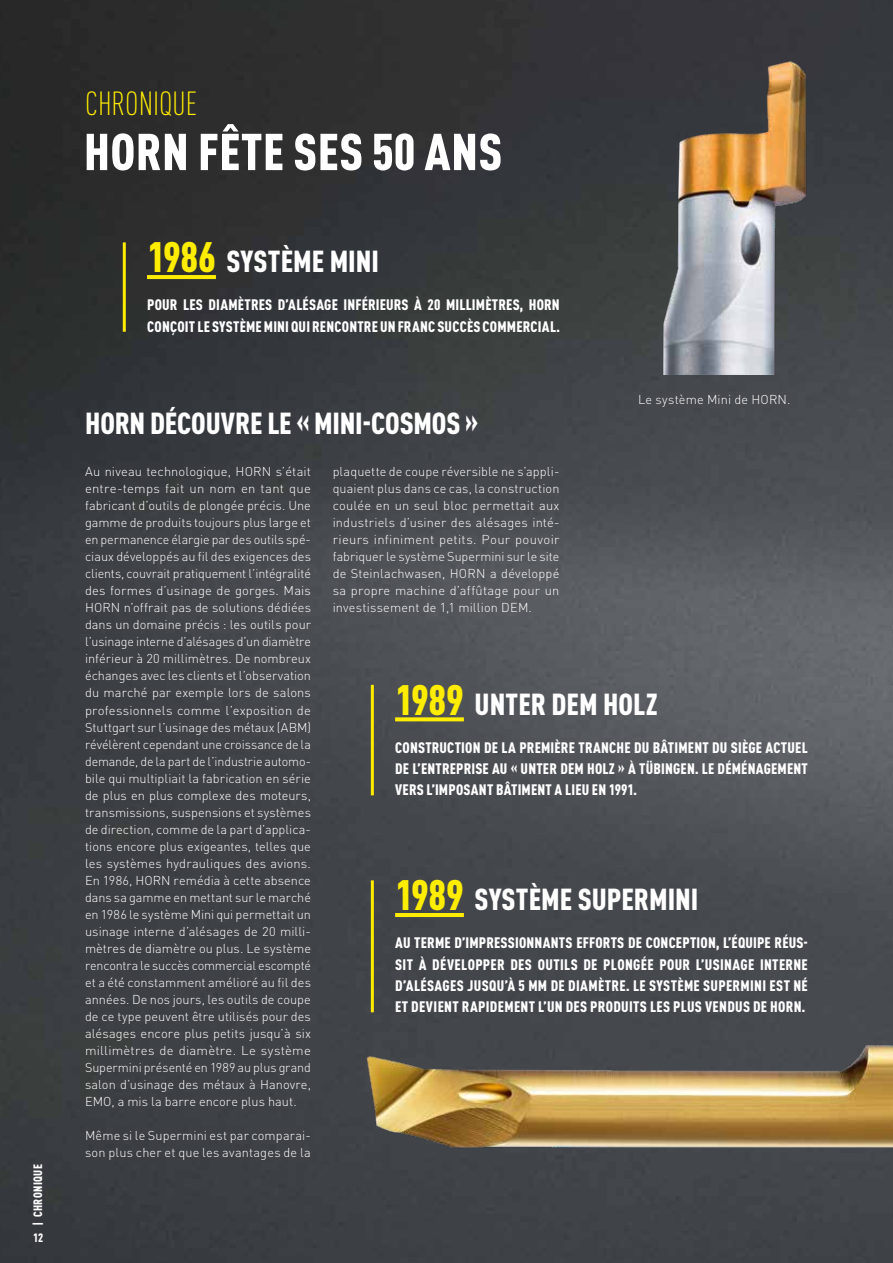
<style>
.page{position:relative;width:893px;height:1263px;background:#fff}
.page>*{position:absolute;margin:0;border:0;box-sizing:border-box;transform-origin:0 0}
.t1{font:900 condensed 51px "DINOT";letter-spacing:.01em;color:#fff}
.t2{font:300 condensed 33px "DINOT";color:#ffed00}
.t3{font:900 condensed 30px "DINOT";color:#fff}
.t4{font:900 condensed 15px/21.3px "DINOT";letter-spacing:.015em;color:#fff;text-align:justify}
.t5{font:300 12.75px/17px "DINOT";letter-spacing:.015em;color:#fff;text-align:justify}
.t6{font:900 condensed 12px "DINOT";letter-spacing:.03em;color:#fff}
.s1{font-size:42px;color:#ffed00}
</style>
<div class="page">
<img style="left:0;top:0;width:893px;height:1263px">
<hr style="left:147px;top:275px;width:69px;height:4px;background:#ffed00">
<hr style="left:123px;top:242px;width:3px;height:90px;background:#ffed00">
<svg style="left:395px;top:717px;width:69px;height:4px"></svg>
<hr style="left:371px;top:685px;width:3px;height:110px;background:#ffed00">
<hr style="left:395px;top:913px;width:69px;height:4px;background:#ffed00">
<hr style="left:371px;top:880px;width:3px;height:132px;background:#ffed00">
<img style="left:366px;top:992px;width:527px;height:227px">
<img style="left:655px;top:13px;width:238px;height:361px">
<p class="t6" style="left:29px;top:1226px;width:63px;rotate:-90deg">| CHRONIQUE</p>
<p class="t6" style="left:33px;top:1228px;width:12px">12</p>
<h2 class="t2" style="left:85px;top:81px;width:114px">CHRONIQUE</h2>
<h1 class="t1" style="left:84px;top:113px;width:420px">HORN FÊTE SES 50 ANS</h1>
<h3 class="t3" style="left:147px;top:239px;width:233px"><span class="s1">1986</span> SYSTÈME MINI</h3>
<p class="t4" style="left:147px;top:293px;width:414px">POUR LES DIAMÈTRES D’ALÉSAGE INFÉRIEURS À 20 MILLIMÈTRES, HORN<br>CONÇOIT LE SYSTÈME MINI QUI RENCONTRE UN FRANC SUCCÈS COMMERCIAL.</p>
<h3 class="t3" style="left:85px;top:400px;width:394px">HORN DÉCOUVRE LE « MINI-COSMOS »</h3>
<p class="t5" style="left:638px;top:390px;width:154px">Le système Mini de HORN.</p>
<p class="t5" style="left:85px;top:462px;width:227px">Au niveau technologique, HORN s’était entre-temps fait un nom en tant que fabricant d’outils de plongée précis. Une gamme de produits toujours plus large et en permanence élargie par des outils spé&shy;ciaux développés au fil des exigences des clients, couvrait pratiquement l’intégralité des formes d’usinage de gorges. Mais HORN n’offrait pas de solutions dédiées dans un domaine précis : les outils pour l’usinage interne d’alésages d’un diamètre inférieur à 20 millimètres. De nombreux échanges avec les clients et l’observation du marché par exemple lors de salons professionnels comme l’exposition de Stuttgart sur l’usinage des métaux (ABM) révélèrent cependant une croissance de la demande, de la part de l’industrie automo&shy;bile qui multipliait la fabrication en série de plus en plus complexe des moteurs, transmissions, suspensions et systèmes de direction, comme de la part d’applica&shy;tions encore plus exigeantes, telles que les systèmes hydrauliques des avions.<br>En 1986, HORN remédia à cette absence dans sa gamme en mettant sur le marché en 1986 le système Mini qui permettait un usinage interne d’alésages de 20 milli&shy;mètres de diamètre ou plus. Le système rencontra le succès commercial escompté et a été constamment amélioré au fil des années. De nos jours, les outils de coupe de ce type peuvent être utilisés pour des alésages encore plus petits jusqu’à six millimètres de diamètre. Le système Supermini présenté en 1989 au plus grand salon d’usinage des métaux à Hanovre, EMO, a mis la barre encore plus haut.</p>
<p class="t5" style="left:85px;top:1126px;width:227px">Même si le Supermini est par comparai&shy;son plus cher et que les avantages de la</p>
<p class="t5" style="left:333px;top:462px;width:228px">plaquette de coupe réversible ne s’appli&shy;quaient plus dans ce cas, la construction coulée en un seul bloc permettait aux industriels d’usiner des alésages inté&shy;rieurs infiniment petits. Pour pouvoir fabriquer le système Supermini sur le site de Steinlachwasen, HORN a développé sa propre machine d’affûtage pour un investissement de 1,1 million DEM.</p>
<h3 class="t3" style="left:395px;top:681px;width:264px"><span class="s1">1989</span> UNTER DEM HOLZ</h3>
<p class="t4" style="left:395px;top:735px;width:414px">CONSTRUCTION DE LA PREMIÈRE TRANCHE DU BÂTIMENT DU SIÈGE ACTUEL DE L’ENTREPRISE AU « UNTER DEM HOLZ » À TÜBINGEN. LE DÉMÉNAGEMENT VERS L’IMPOSANT BÂTIMENT A LIEU EN 1991.</p>
<h3 class="t3" style="left:395px;top:877px;width:305px"><span class="s1">1989</span> SYSTÈME SUPERMINI</h3>
<p class="t4" style="left:395px;top:931px;width:414px">AU TERME D’IMPRESSIONNANTS EFFORTS DE CONCEPTION, L’ÉQUIPE RÉUS-SIT À DÉVELOPPER DES OUTILS DE PLONGÉE POUR L’USINAGE INTERNE D’ALÉSAGES JUSQU’À 5 MM DE DIAMÈTRE. LE SYSTÈME SUPERMINI EST NÉ ET DEVIENT RAPIDEMENT L’UN DES PRODUITS LES PLUS VENDUS DE HORN.</p>
</div>
